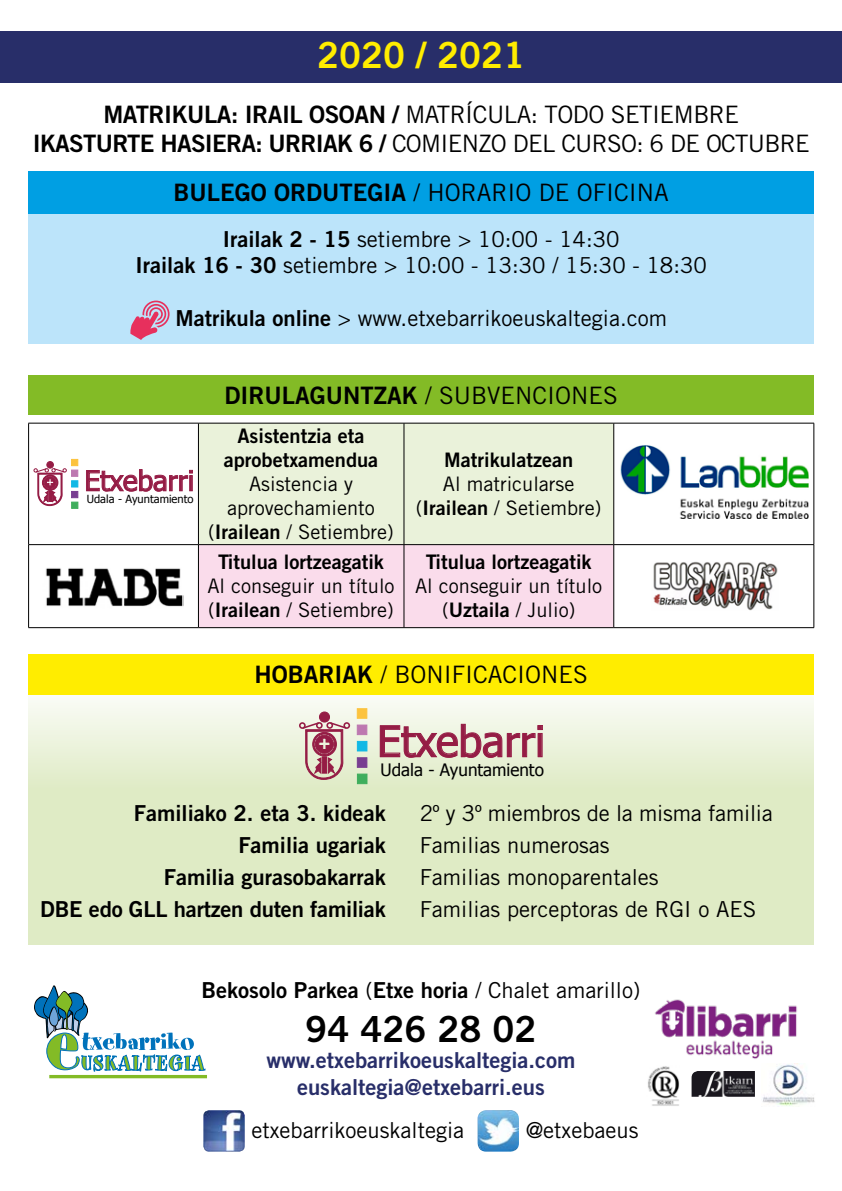
<style>
.page{position:relative;width:842px;height:1191px;background:#fff}
.page>*{position:absolute;margin:0;border:0;box-sizing:border-box;transform-origin:0 0}
.t1{font:42.6px "Tahoma";color:#951c45}
.t2{font:36px "Trade Gothic LT Std Bd 2";color:#ffed00}
.t3{font:36px "Trade Gothic LT Std Bd 2";color:#000}
.t4{font:27.8px "Tahoma";color:#951c45}
.t5{font:24px/28.8px "Trade Gothic LT Std";letter-spacing:-.02em;color:#000;text-align:center}
.t6{font:24px "Trade Gothic LT Std";color:#000}
.t7{font:24px "Trade Gothic LT Std Bd 2";color:#000}
.t8{font:22px/26.4px "Trade Gothic LT Std";color:#000;text-align:center}
.t9{font:22px "Trade Gothic LT Std Bd 2";color:#000}
.t10{font:22px/26.4px "Trade Gothic LT Std Bd 2";color:#282e69;text-align:center}
.t11{font:20px/24px "Trade Gothic LT Std";color:#000;text-align:center}
.t12{font:20px/24px "Trade Gothic LT Std Bd 2";color:#000;text-align:center}
.t13{font:17px "Tahoma";color:#000}
.t14{font:11.2px "Tahoma";color:#000}
.s1{font-family:"Trade Gothic LT Std Bd 2"}
.s2{font-family:"Trade Gothic LT Std"}
</style>
<div class="page">
<svg style="left:28px;top:699px;width:786px;height:245px;background:#e3edcd"></svg>
<div style="left:0;top:31px;width:842px;height:51px;background:#282e69"></div>
<div style="left:28px;top:171px;width:786px;height:43px;background:#009fe3"></div>
<div style="left:28px;top:214px;width:786px;height:129px;background:#bce4fa"></div>
<div style="left:28px;top:375px;width:786px;height:40px;background:#83bb26"></div>
<svg style="left:29px;top:424px;width:784px;height:203px"></svg>
<div style="left:199px;top:424px;width:414px;height:120px;background:#eaf2da"></div>
<div style="left:199px;top:545px;width:414px;height:82px;background:#fadceb"></div>
<hr style="left:813px;top:423px;width:1px;height:121px;background:#000">
<hr style="left:28px;top:423px;width:170px;height:1px;background:#000">
<hr style="left:198px;top:423px;width:206px;height:1px;background:#000">
<hr style="left:404px;top:423px;width:210px;height:1px;background:#000">
<hr style="left:614px;top:423px;width:200px;height:1px;background:#000">
<hr style="left:28px;top:544px;width:170px;height:1px;background:#000">
<hr style="left:198px;top:544px;width:206px;height:1px;background:#000">
<hr style="left:404px;top:544px;width:210px;height:1px;background:#000">
<hr style="left:614px;top:544px;width:200px;height:1px;background:#000">
<hr style="left:28px;top:627px;width:170px;height:1px;background:#000">
<hr style="left:198px;top:627px;width:206px;height:1px;background:#000">
<hr style="left:404px;top:627px;width:210px;height:1px;background:#000">
<hr style="left:614px;top:627px;width:200px;height:1px;background:#000">
<hr style="left:28px;top:423px;width:1px;height:121px;background:#000">
<hr style="left:198px;top:423px;width:1px;height:121px;background:#000">
<hr style="left:404px;top:423px;width:1px;height:121px;background:#000">
<hr style="left:613px;top:423px;width:1px;height:121px;background:#000">
<hr style="left:28px;top:545px;width:1px;height:82px;background:#000">
<hr style="left:198px;top:545px;width:1px;height:82px;background:#000">
<hr style="left:404px;top:545px;width:1px;height:82px;background:#000">
<hr style="left:613px;top:545px;width:1px;height:82px;background:#000">
<hr style="left:813px;top:545px;width:1px;height:82px;background:#000">
<svg style="left:33px;top:459px;width:45px;height:49px"></svg>
<svg style="left:87px;top:469px;width:105px;height:22px"></svg>
<img style="left:619px;top:445px;width:54px;height:50px">
<img style="left:675px;top:453px;width:134px;height:65px">
<img style="left:43px;top:564px;width:141px;height:44px">
<img style="left:644px;top:550px;width:139px;height:72px">
<div style="left:28px;top:654px;width:786px;height:41px;background:#ffed00"></div>
<div style="left:319px;top:712px;width:10px;height:10px;background:#951c45;border-radius:50%"></div>
<div style="left:319px;top:712px;width:11px;height:10px;border:1px solid #951c45;border-radius:50%"></div>
<svg style="left:299px;top:722px;width:51px;height:57px;background:#c79c9d"></svg>
<div style="left:357px;top:725px;width:10px;height:9px;background:#bd78b0"></div>
<div style="left:357px;top:708px;width:10px;height:10px;background:#fcc33e;border:1px solid #fcc33e"></div>
<div style="left:357px;top:741px;width:10px;height:10px;background:#11b8e5"></div>
<div style="left:357px;top:757px;width:10px;height:10px;background:#783e91;border:1px solid #783e91"></div>
<div style="left:357px;top:774px;width:10px;height:9px;background:#3fae5d"></div>
<svg style="left:380px;top:724px;width:162px;height:33px;background:#ddccc3"></svg>
<img style="left:203px;top:1110px;width:42px;height:41px">
<img style="left:478px;top:1110px;width:41px;height:41px">
<img style="left:655px;top:999px;width:142px;height:60px">
<hr style="left:49px;top:1075px;width:158px;height:3px;background:#83bb26">
<svg style="left:34px;top:985px;width:171px;height:90px"></svg>
<img style="left:691px;top:1071px;width:64px;height:25px">
<img style="left:648px;top:1066px;width:31px;height:40px">
<img style="left:762px;top:1063px;width:53px;height:43px">
<svg style="left:130px;top:300px;width:40px;height:40px"></svg>
<h2 class="t2" style="left:317px;top:33px;width:209px">2020 / 2021</h2>
<p class="t5" style="left:33px;top:100px;width:778px"><span class="s1">MATRIKULA: IRAIL OSOAN /</span> MATRÍCULA: TODO SETIEMBRE<br><span class="s1">IKASTURTE HASIERA: URRIAK 6 /</span> COMIENZO DEL CURSO: 6 DE OCTUBRE</p>
<p class="t6" style="left:174px;top:178px;width:497px"><span class="s1">BULEGO ORDUTEGIA</span> / HORARIO DE OFICINA</p>
<p class="t8" style="left:135px;top:226px;width:573px"><span class="s1">Irailak 2 - 15</span> setiembre &gt; 10:00 - 14:30<br><span class="s1">Irailak 16 - 30</span> setiembre &gt; 10:00 - 13:30 / 15:30 - 18:30</p>
<p class="t8" style="left:175px;top:305px;width:493px"><span class="s1">Matrikula online</span> &gt; www.etxebarrikoeuskaltegia.com</p>
<p class="t4" style="left:85px;top:462px;width:111px">Etxebarri</p>
<p class="t14" style="left:87px;top:491px;width:108px">Udala - Ayuntamiento</p>
<p class="t7" style="left:225px;top:380px;width:395px">DIRULAGUNTZAK <span class="s2">/ SUBVENCIONES</span></p>
<p class="t12" style="left:224px;top:423px;width:156px">Asistentzia eta aprobetxamendua</p>
<p class="t11" style="left:208px;top:472px;width:187px">Asistencia y aprovechamiento (<span class="s1">Irailean</span> / Setiembre)</p>
<p class="t12" style="left:218px;top:550px;width:167px">Titulua lortzeagatik</p>
<p class="t11" style="left:207px;top:574px;width:189px;text-align:left">Al conseguir un título (<span class="s1">Irailean</span> / Setiembre)</p>
<p class="t12" style="left:444px;top:447px;width:130px">Matrikulatzean</p>
<p class="t11" style="left:416px;top:472px;width:187px">Al matricularse (<span class="s1">Irailean</span> / Setiembre)</p>
<p class="t12" style="left:426px;top:550px;width:167px">Titulua lortzeagatik</p>
<p class="t11" style="left:415px;top:574px;width:189px">Al conseguir un título (<span class="s1">Uztaila</span> / Julio)</p>
<p class="t6" style="left:255px;top:660px;width:335px"><span class="s1">HOBARIAK</span> / BONIFICACIONES</p>
<h1 class="t1" style="left:377px;top:712px;width:169px">Etxebarri</h1>
<p class="t13" style="left:381px;top:758px;width:165px">Udala - Ayuntamiento</p>
<p class="t9" style="left:134px;top:799px;width:253px">Familiako 2. eta 3. kideak</p>
<p class="t8" style="left:420px;top:800px;width:355px">2º y 3º miembros de la misma familia</p>
<p class="t9" style="left:238px;top:831px;width:149px">Familia ugariak</p>
<p class="t8" style="left:420px;top:832px;width:192px">Familias numerosas</p>
<p class="t9" style="left:164px;top:863px;width:223px">Familia gurasobakarrak</p>
<p class="t8" style="left:420px;top:863px;width:240px">Familias monoparentales</p>
<p class="t9" style="left:40px;top:895px;width:347px">DBE edo GLL hartzen duten familiak</p>
<p class="t8" style="left:420px;top:895px;width:338px">Familias perceptoras de RGI o AES</p>
<p class="t9" style="left:202px;top:977px;width:440px">Bekosolo Parkea <span class="s2">(</span>Etxe horia <span class="s2">/ Chalet amarillo)</span></p>
<h2 class="t3" style="left:305px;top:1006px;width:232px">94 426 28 02</h2>
<p class="t10" style="left:266px;top:1046px;width:311px">www.etxebarrikoeuskaltegia.com euskaltegia@etxebarri.eus</p>
<p class="t8" style="left:251px;top:1116px;width:214px">etxebarrikoeuskaltegia</p>
<p class="t8" style="left:526px;top:1116px;width:114px">@etxebaeus</p>
</div>
